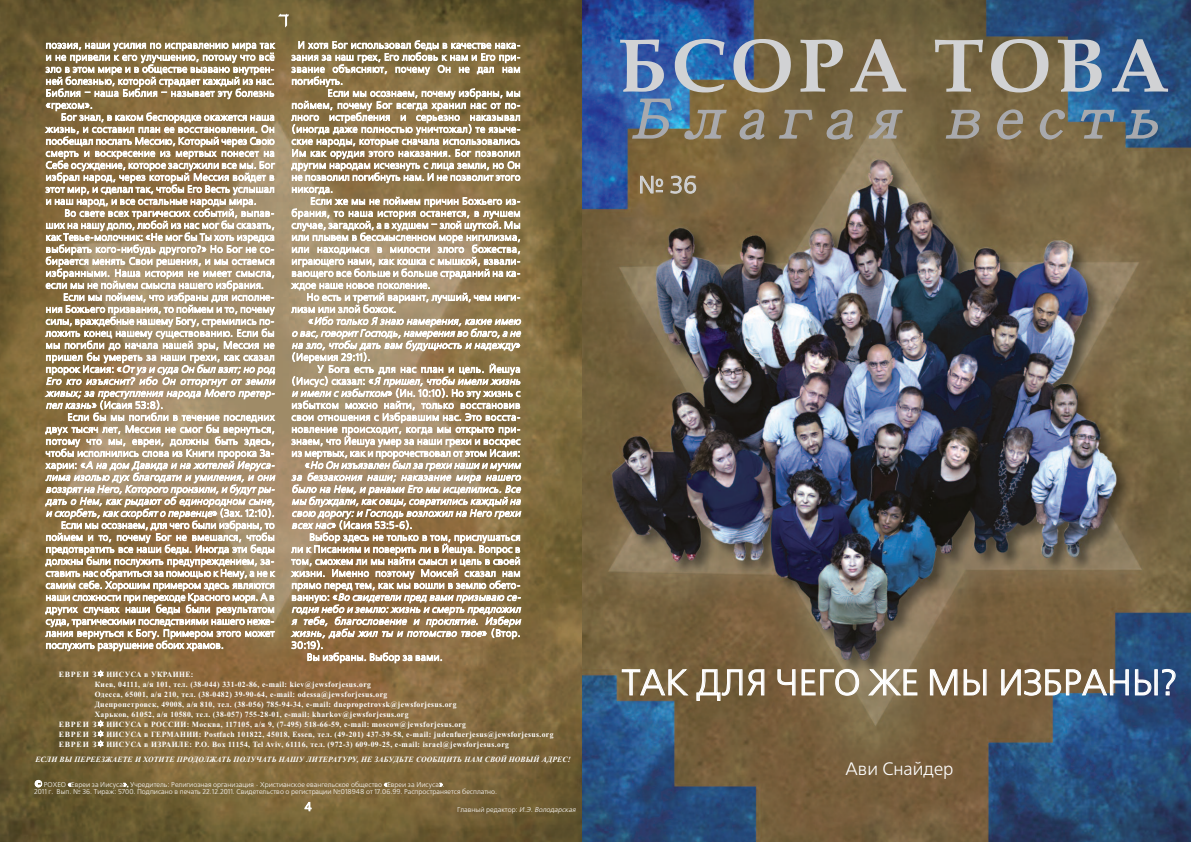
<style>
.page{position:relative;width:1191px;height:842px;background:#fff}
.page>*{position:absolute;margin:0;border:0;box-sizing:border-box;transform-origin:0 0}
.t1{font:700 76px "Book Antiqua";letter-spacing:.05em;color:#d1d2d4}
.t2{font:italic 56px "Batang";color:#a8a9ad}
.t3{font:36px "Free Set C";color:#fff}
.t4{font:24px "Free Set C";color:#d1d2d4}
.t5{font:18px "Free Set C";color:#fff}
.t6{font:12px "Free Set C";color:#fff}
.t7{font:10px/12px "Free Set C";letter-spacing:.015em;color:#fff;text-align:justify}
.t8{font:italic 10px/12px "Free Set C";letter-spacing:.02em;color:#fff}
.t9{font:10px "Free Set C";letter-spacing:.035em;color:#fff}
.t10{font:700 8px "Times New Roman";letter-spacing:.05em;color:#fff}
.t11{font:700 8px "Times New Roman";letter-spacing:.05em;color:#fff;scale:.95 1}
.t12{font:italic 700 8px "Times New Roman";letter-spacing:.025em;color:#fff;scale:.95 1}
.t13{font:7px/7px "Free Set C";color:#fff}
.s1{font-style:italic}
.s2{font-style:normal}
.s3{font-size:9px}
</style>
<div class="page">
<img style="left:581px;top:0;width:610px;height:842px">
<img style="left:0;top:0;width:581px;height:842px">
<svg style="left:278px;top:14px;width:11px;height:14px"></svg>
<svg style="left:98px;top:671px;width:5px;height:6px"></svg>
<svg style="left:98px;top:721px;width:5px;height:26px"></svg>
<p class="t7" style="left:46px;top:39px;width:230px">поэзия, наши усилия по исправлению мира так и не привели к его улучшению, потому что всё зло в этом мире и в обществе вызвано внутрен&shy;ней болезнью, которой страдает каждый из нас.<br>Библия – наша Библия – называет эту болезнь «грехом».</p>
<p class="t7" style="left:46px;top:111px;width:230px;text-indent:15px">Бог знал, в каком беспорядке окажется наша жизнь, и составил план ее восстановления. Он пообещал послать Мессию, Который через Свою смерть и воскресение из мертвых понесет на Себе осуждение, которое заслужили все мы. Бог избрал народ, через который Мессия войдет в этот мир, и сделал так, чтобы Его Весть услышал и наш народ, и все остальные народы мира.</p>
<p class="t7" style="left:46px;top:207px;width:230px;text-indent:19px">Во свете всех трагических событий, выпав&shy;ших на нашу долю, любой из нас мог бы сказать, как Тевье-молочник: «Не мог бы Ты хоть изредка выбирать кого-нибудь другого?» Но Бог не со&shy;бирается менять Свои решения, и мы остаемся избранными. Наша история не имеет смысла, если мы не поймем смысла нашего избрания.</p>
<p class="t7" style="left:46px;top:291px;width:232px;text-align:left;text-indent:18px">Если мы поймем, что избраны для исполне&shy;ния Божьего призвания, то поймем и то, почему силы, враждебные нашему Богу, стремились по&shy;ложить конец нашему существованию. Если бы мы погибли до начала нашей эры, Мессия не пришел бы умереть за наши грехи, как сказал пророк Исаия: «<span class="s1">От уз и суда Он был взят; но род Его кто изъяснит? ибо Он отторгнут от земли живых; за преступления народа Моего претер&shy;пел казнь</span>» (Исаия 53:8).</p>
<p class="t9" style="left:67px;top:411px;width:209px">Если бы мы погибли в течение последних</p>
<p class="t7" style="left:46px;top:423px;width:230px">двух тысяч лет, Мессия не смог бы вернуться,</p>
<p class="t9" style="left:46px;top:435px;width:230px">потому что мы, евреи, должны быть здесь,</p>
<p class="t7" style="left:46px;top:447px;width:230px">чтобы исполнились слова из Книги пророка За-</p>
<p class="t8" style="left:46px;top:459px;width:232px"><span class="s2">харии: «</span>А на дом Давида и на жителей Иеруса-</p>
<p class="t8" style="left:46px;top:471px;width:232px">лима изолью дух благодати и умиления, и они</p>
<p class="t8" style="left:46px;top:483px;width:232px">воззрят на Него, Которого пронзили, и будут ры-</p>
<p class="t8" style="left:46px;top:495px;width:232px">дать о Нем, как рыдают об единородном сыне,</p>
<p class="t8" style="left:46px;top:507px;width:230px">и скорбеть, как скорбят о первенце<span class="s2">» (Зах. 12:10).</span></p>
<p class="t7" style="left:61px;top:519px;width:215px">Если мы осознаем, для чего были избраны, то</p>
<p class="t7" style="left:46px;top:531px;width:230px">поймем и то, почему Бог не вмешался, чтобы</p>
<p class="t7" style="left:46px;top:543px;width:230px">предотвратить все наши беды. Иногда эти беды</p>
<p class="t7" style="left:46px;top:555px;width:230px">должны были послужить предупреждением, за-</p>
<p class="t7" style="left:46px;top:567px;width:230px">ставить нас обратиться за помощью к Нему, а не к</p>
<p class="t7" style="left:46px;top:579px;width:230px">самим себе. Хорошим примером здесь являются</p>
<p class="t7" style="left:46px;top:591px;width:230px">наши сложности при переходе Красного моря. А в</p>
<p class="t7" style="left:46px;top:603px;width:230px">других случаях наши беды были результатом</p>
<p class="t7" style="left:46px;top:615px;width:230px">суда, трагическими последствиями нашего неже-</p>
<p class="t7" style="left:46px;top:627px;width:230px">лания вернуться к Богу. Примером этого может</p>
<p class="t7" style="left:46px;top:639px;width:180px">послужить разрушение обоих храмов.</p>
<p class="t7" style="left:291px;top:39px;width:231px;text-indent:6px">И хотя Бог использовал беды в качестве нака&shy;зания за наш грех, Его любовь к нам и Его при&shy;звание объясняют, почему Он не дал нам погибнуть.</p>
<p class="t7" style="left:291px;top:87px;width:231px;text-indent:36px">Если мы осознаем, почему избраны, мы поймем, почему Бог всегда хранил нас от по&shy;лного истребления и серьезно наказывал (иногда даже полностью уничтожал) те языче&shy;ские народы, которые сначала использовались Им как орудия этого наказания. Бог позволил другим народам исчезнуть с лица земли, но Он не позволил погибнуть нам. И не позволит этого никогда.</p>
<p class="t7" style="left:291px;top:195px;width:231px;text-indent:19px">Если же мы не поймем причин Божьего из&shy;брания, то наша история останется, в лучшем случае, загадкой, а в худшем – злой шуткой. Мы или плывем в бессмысленном море нигилизма, или находимся в милости злого божества, играющего нами, как кошка с мышкой, взвали&shy;вающего все больше и больше страданий на ка&shy;ждое наше новое поколение.</p>
<p class="t7" style="left:291px;top:291px;width:231px;text-indent:15px">Но есть и третий вариант, лучший, чем ниги&shy;лизм или злой божок.</p>
<p class="t8" style="left:291px;top:315px;width:232px;text-indent:17px"><span class="s2">«</span> Ибо тол ько Я знаю намерения, какие имею о вас, говорит Господь, намерения во благо, а не на зло, чтобы дать вам будущность и надежду<span class="s2">» (Иеремия 29:11).</span></p>
<p class="t7" style="left:317px;top:363px;width:204px">У Бога есть для нас план и цель. Йешуа</p>
<p class="t8" style="left:291px;top:375px;width:232px"><span class="s2">(Иисус) сказал: «</span>Я пришел, чтобы имели жизнь</p>
<p class="t7" style="left:291px;top:387px;width:230px"><span class="s1">и имели с избытком</span>» (Ин. 10:10). Но эту жизнь с</p>
<p class="t7" style="left:291px;top:399px;width:230px">избытком можно найти, только восстановив</p>
<p class="t7" style="left:291px;top:411px;width:231px">свои отношения с Избравшим нас. Это восста-</p>
<p class="t7" style="left:291px;top:423px;width:231px">новление происходит, когда мы открыто при-</p>
<p class="t7" style="left:291px;top:435px;width:230px">знаем, что Йешуа умер за наши грехи и воскрес</p>
<p class="t7" style="left:291px;top:447px;width:230px">из мертвых, как и пророчествовал от этом Исаия:</p>
<p class="t8" style="left:305px;top:459px;width:219px"><span class="s2">«</span>Но Он изъязвлен был за грехи наши и мучим</p>
<p class="t8" style="left:291px;top:471px;width:232px">за беззакония наши; наказание мира нашего</p>
<p class="t8" style="left:291px;top:483px;width:232px">было на Нем, и ранами Его мы исцел ились. Все</p>
<p class="t8" style="left:291px;top:495px;width:232px">мы блуждали, как овцы, совратил ись каждый на</p>
<p class="t8" style="left:291px;top:507px;width:232px">свою дорогу : и Господь возл ожил на Него грехи</p>
<p class="t7" style="left:291px;top:519px;width:122px"><span class="s1">всех нас</span>» (Исаия 53:5-6).</p>
<p class="t7" style="left:309px;top:531px;width:213px">Выбор здесь не только в том, прислушаться</p>
<p class="t7" style="left:291px;top:543px;width:230px">ли к Писаниям и поверить ли в Йешуа. Вопрос в</p>
<p class="t7" style="left:291px;top:555px;width:230px">том, сможем ли мы найти смысл и цель в своей</p>
<p class="t7" style="left:291px;top:567px;width:230px">жизни. Именно поэтому Моисей сказал нам</p>
<p class="t7" style="left:291px;top:579px;width:231px">прямо перед тем, как мы вошли в землю обето-</p>
<p class="t8" style="left:291px;top:591px;width:232px"><span class="s2">в анн ую : «</span>Во свидетели пред вами призываю се-</p>
<p class="t8" style="left:291px;top:603px;width:230px">годня небо и землю: жизнь и смерть предл ожил</p>
<p class="t8" style="left:291px;top:615px;width:232px">я тебе, благословение и проклятие. Избери</p>
<p class="t8" style="left:291px;top:627px;width:230px">жизнь, дабы жил ты и потомство твое<span class="s2">» (Вт ор.</span></p>
<p class="t7" style="left:291px;top:639px;width:33px">30:19).</p>
<p class="t7" style="left:307px;top:651px;width:137px">Вы избраны. Выбор за вами.</p>
<p class="t10" style="left:59px;top:669px;width:136px">ЕВРЕИ З ИИСУСА в УКРАИНЕ:</p>
<p class="t11" style="left:95px;top:679px;width:292px">Киев, 04111, а/я 101, тел. (38-044) 331-02-86, e-mail: kiev@jewsforjesus.org</p>
<p class="t11" style="left:95px;top:689px;width:309px">Одесса, 65001, а/я 210, тел. (38-0482) 39-90-64, e-mail: оdessa@jewsforjesus.org</p>
<p class="t11" style="left:95px;top:699px;width:382px">Днепропетровск, 49008, а/я 810, тел. (38-056) 785-94-34, e-mail: dnepropetrovsk@jewsforjesus.org</p>
<p class="t11" style="left:95px;top:709px;width:332px">Харьков, 61052, а/я 10580, тел. (38-057) 755-28-01, e-mail: kharkov@jewsforjesus.org</p>
<p class="t10" style="left:59px;top:719px;width:409px">ЕВРЕИ З ИИСУСА в РОССИИ: Москва, 117105, а/я 9, (7-495) 518-66-59, e-mail: moscow@jewsforjesus.org</p>
<p class="t10" style="left:59px;top:729px;width:496px">ЕВРЕИ З ИИСУСА в ГЕРМАНИИ: Postfach 101822, 45018, Essen, тел. (49-201) 437-39-58, e-mail: judenfuerjesus@jewsforjesus.org</p>
<p class="t10" style="left:59px;top:739px;width:452px">ЕВРЕИ З ИИСУСА в ИЗРАИЛЕ: P.O. Box 11154, Tel Aviv, 61116, тел. (972-3) 609-09-25, e-mail: israel@jewsforjesus.org</p>
<p class="t12" style="left:35px;top:755px;width:565px">ЕСЛИ ВЫ ПЕРЕЕЗЖАЕТЕ И ХОТИТЕ ПРОДОЛЖАТЬ ПОЛУЧАТЬ НАШУ ЛИТЕРАТУРУ, НЕ ЗАБУДЬТЕ СООБЩИТЬ НАМ СВОЙ НОВЫЙ АДРЕС!</p>
<p class="t6" style="left:304px;top:800px;width:9px">4</p>
<p class="t13" style="left:34px;top:781px;width:464px"><span class="s3">©</span> РОХЕО «Евреи за Иисуса». Учредитель: Религиозная организация Христианское евангельское общество «Евреи за Иисуса».<br>2011 г. Вып. № 36. Тираж: 5700. Подписано в печать 22.12.2011. Свидетельство о регистрации №018948 от 17.06.99. Распространяется бесплатно.</p>
<p class="t13" style="left:457px;top:806px;width:121px">Главный редактор: <span class="s1">И.Э. Володарская</span></p>
<h1 class="t1" style="left:617px;top:21px;width:553px">БСОРА ТОВА</h1>
<h2 class="t2" style="left:631px;top:88px;width:539px">Благaя весть</h2>
<h3 class="t4" style="left:638px;top:171px;width:61px">№ 36</h3>
<h3 class="t3" style="left:622px;top:661px;width:556px">ТАК ДЛЯ ЧЕГО ЖЕ МЫ ИЗБРАНЫ?</h3>
<h3 class="t5" style="left:845px;top:758px;width:109px">Ави Снайдер</h3>
</div>
